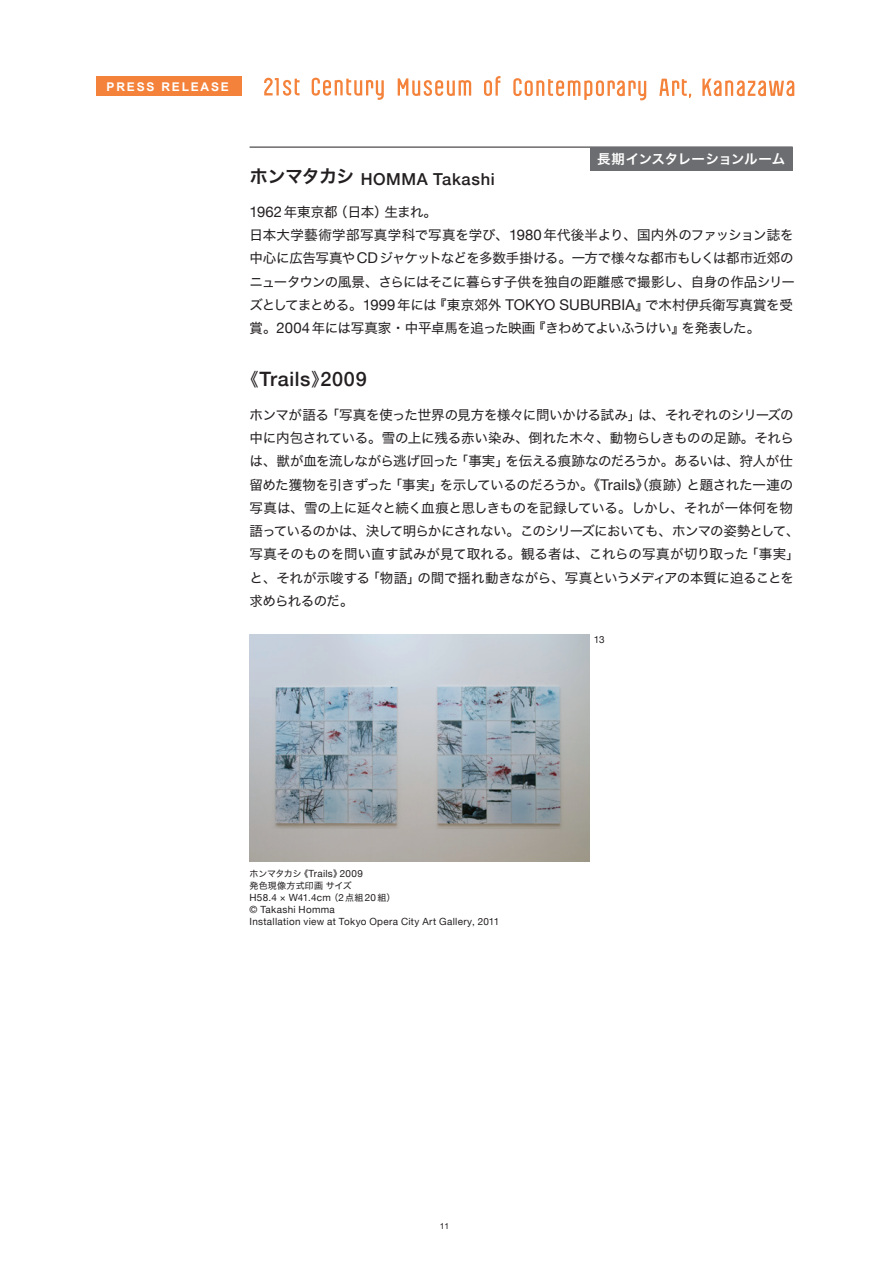
<style>
.page{position:relative;width:893px;height:1263px;background:#fff}
.page>*{position:absolute;margin:0;border:0;box-sizing:border-box;transform-origin:0 0}
.t1{font:500 19.8px "Helvetica Neue";letter-spacing:.03em;color:#231f20}
.t2{font:500 16.5px "Helvetica Neue";letter-spacing:.035em;color:#231f20}
.t3{font:13.5px/23.2px "Hira Kaku Std W4";letter-spacing:-.03em;color:#231f20}
.t4{font:13.5px "Hira Kaku Pro W6";letter-spacing:-.025em;color:#fff}
.t5{font:700 12px "Arial";letter-spacing:.15em;color:#fff}
.t6{font:9.9px/12px "Helvetica Neue";letter-spacing:.03em;color:#231f20}
.t7{font:9px "Hira Kaku Std W4";letter-spacing:.02em;color:#231f20}
.t8{font:8.25px "Arial";color:#231f20}
.s1{font-family:"Hira Kaku Pro W6";font-weight:400;font-size:18px}
.s2{font-family:"Helvetica Neue";font-size:14.85px}
.s3{font-family:"Hira Kaku Pro W3";font-weight:400;font-size:18px}
.s4{font-family:"Hira Kaku Std W4";font-size:9px}
</style>
<div class="page">
<svg style="left:312px;top:78px;width:72px;height:22px"></svg>
<svg style="left:264px;top:78px;width:36px;height:18px"></svg>
<svg style="left:484px;top:76px;width:16px;height:20px"></svg>
<svg style="left:398px;top:78px;width:73px;height:18px"></svg>
<svg style="left:659px;top:79px;width:32px;height:19px"></svg>
<svg style="left:513px;top:78px;width:133px;height:22px"></svg>
<svg style="left:702px;top:79px;width:92px;height:17px"></svg>
<div style="left:96px;top:77px;width:146px;height:19px;background:#f4823b"></div>
<hr style="left:250px;top:147px;width:543px;height:1px;background:#231f20">
<div style="left:591px;top:147px;width:202px;height:23px;background:#6c6d70"></div>
<img style="left:250px;top:634px;width:340px;height:227px">
<p class="t5" style="left:107px;top:80px;width:124px">PRESS RELEASE</p>
<p class="t2" style="left:250px;top:166px;width:246px"><span class="s1">ホンマタカシ</span> HOMMA Takashi</p>
<p class="t4" style="left:597px;top:146px;width:189px">長期インスタレーションルーム</p>
<p class="t3" style="left:250px;top:200px;width:547px"><span class="s2">1962</span>年東京都（日本）生まれ。<br>日本大学藝術学部写真学科で写真を学び、<span class="s2">1980</span>年代後半より、国内外のファッション誌を中心に広告写真や<span class="s2">CD</span>ジャケットなどを多数手掛ける。一方で様々な都市もしくは都市近郊のニュータウンの風景、さらにはそこに暮らす子供を独自の距離感で撮影し、自身の作品シリーズとしてまとめる。<span class="s2">1999</span>年には『東京郊外 <span class="s2">TOKYO SUBURBIA</span>』で木村伊兵衛写真賞を受賞。<span class="s2">2004</span> 年には写真家・中平卓馬を追った映画『きわめてよいふうけい』を発表した。</p>
<h1 class="t1" style="left:241px;top:363px;width:127px"><span class="s3">《</span>Trails<span class="s3">》</span>2009</h1>
<p class="t3" style="left:250px;top:403px;width:552px">ホンマが語る「写真を使った世界の見方を様々に問いかける試み」は、それぞれのシリーズの中に内包されている。雪の上に残る赤い染み、倒れた木々、動物らしきものの足跡。それらは、獣が血を流しながら逃げ回った「事実」を伝える痕跡なのだろうか。あるいは、狩人が仕留めた獲物を引きずった「事実」を示しているのだろうか。《<span class="s2">Trails</span>》（痕跡）と題された一連の写真は、雪の上に延々と続く血痕と思しきものを記録している。しかし、それが一体何を物語っているのかは、決して明らかにされない。このシリーズにおいても、ホンマの姿勢として、写真そのものを問い直す試みが見て取れる。観る者は、これらの写真が切り取った「事実」と、それが示唆する「物語」の間で揺れ動きながら、写真というメディアの本質に迫ることを求められるのだ。</p>
<p class="t6" style="left:594px;top:633px;width:12px">13</p>
<p class="t6" style="left:250px;top:868px;width:115px"><span class="s4">ホンマタカシ《</span>Trails<span class="s4">》</span>2009</p>
<p class="t7" style="left:250px;top:879px;width:104px">発色現像方式印画サイズ</p>
<p class="t6" style="left:250px;top:892px;width:251px">H58.4 <span class="s4">×</span> W41.4cm <span class="s4">（</span>2<span class="s4">点組</span> 20<span class="s4">組）<br></span>© Takashi Homma<br>Installation view at Tokyo Opera City Art Gallery, 2011</p>
<p class="t8" style="left:440px;top:1221px;width:11px">11</p>
</div>
